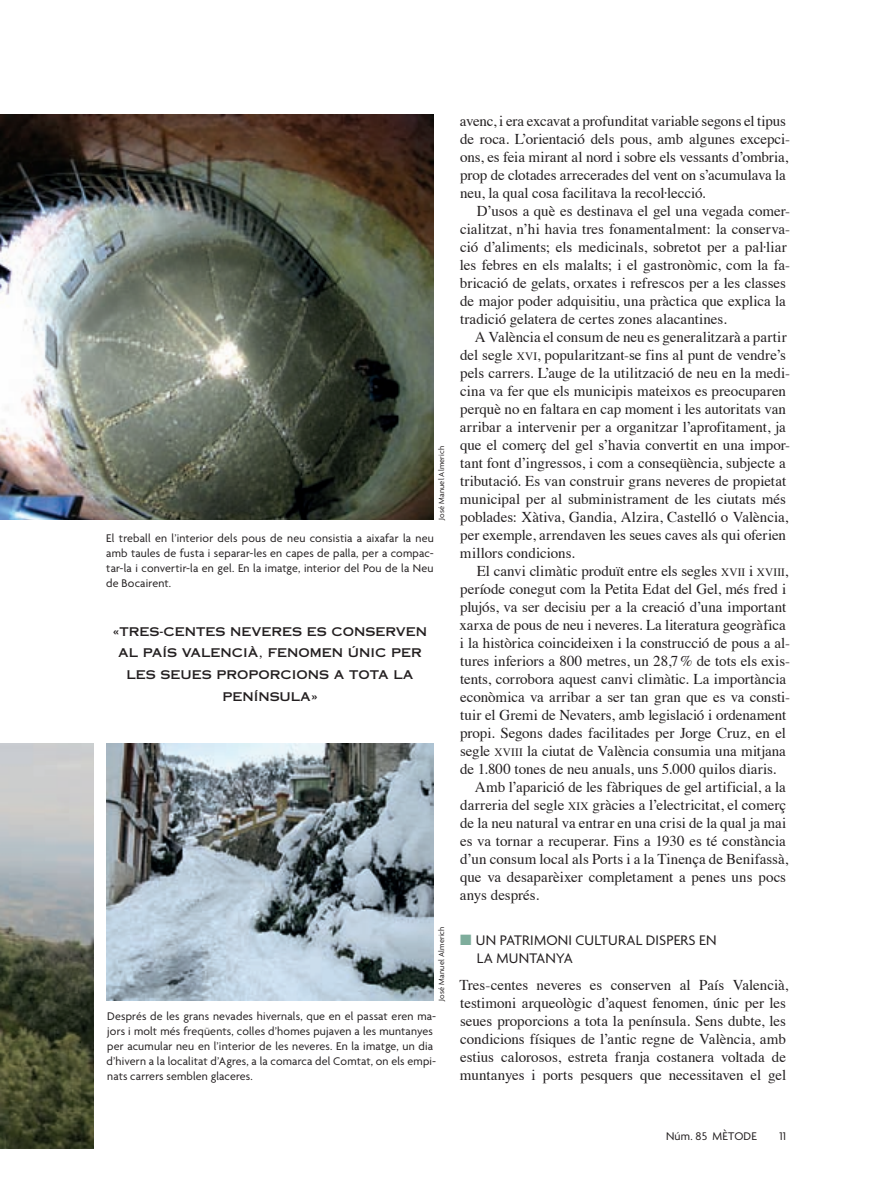
<style>
.page{position:relative;width:893px;height:1191px;background:#fff}
.page>*{position:absolute;margin:0;border:0;box-sizing:border-box;transform-origin:0 0}
.t1{font:15px/18px "Times";color:#231f20}
.t2{font:15px/18px "Agenda";letter-spacing:.01em;color:#231f20}
.t3{font:12px/15px "Agenda";letter-spacing:.015em;color:#231f20;text-align:justify}
.t4{font:12px/21.8px "Copperplate Thirty One AB";color:#231f20;text-align:center}
.t5{font:8.25px "Agenda";letter-spacing:.02em;color:#231f20}
.s1{font-size:11.25px}
.s2{color:#7ead9c}
</style>
<div class="page">
<img style="left:0;top:115px;width:434px;height:405px">
<img style="left:0;top:743px;width:94px;height:405px">
<img style="left:106px;top:743px;width:328px;height:257px">
<p class="t5" style="left:438px;top:520px;width:76px;rotate:-90deg">José Manuel Almerich</p>
<p class="t3" style="left:106px;top:531px;width:329px">El treball en l’interior dels pous de neu consistia a aixafar la neu amb taules de fusta i separar-les en capes de palla, per a compac&shy;tar-la i convertir-la en gel. En la imatge, interior del Pou de la Neu de Bocairent.</p>
<p class="t4" style="left:113px;top:620px;width:316px">«TRES-CENTES NEVERES ES CONSERVEN<br>AL PAÍS VALENCIÀ, FENOMEN ÚNIC PER<br>LES SEUES PROPORCIONS A TOTA LA<br>PENÍNSULA»</p>
<p class="t5" style="left:438px;top:1000px;width:76px;rotate:-90deg">José Manuel Almerich</p>
<p class="t3" style="left:107px;top:1010px;width:331px;text-align:left">Després de les grans nevades hivernals, que en el passat eren ma&shy;jors i molt més freqüents, colles d’homes pujaven a les muntanyes per acumular neu en l’interior de les neveres. En la imatge, un dia d’hivern a la localitat d’Agres, a la comarca del Comtat, on els empi&shy;nats carrers semblen glaceres.</p>
<p class="t1" style="left:460px;top:113px;width:332px">avenc, i era excavat a profunditat variable segons el tipus de roca. L’orientació dels pous, amb algunes excepci&shy;ons, es feia mirant al nord i sobre els vessants d’ombria, prop de clotades arrecerades del vent on s’acumulava la neu, la qual cosa facilitava la recol·lecció.</p>
<p class="t1" style="left:460px;top:203px;width:332px;text-indent:17px">D’usos a què es destinava el gel una vegada comer&shy;cialitzat, n’hi havia tres fonamentalment: la conserva&shy;ció d’aliments; els medicinals, sobretot per a pal·liar les febres en els malalts; i el gastronòmic, com la fa&shy;bricació de gelats, orxates i refrescos per a les classes de major poder adquisitiu, una pràctica que explica la tradició gelatera de certes zones alacantines.</p>
<p class="t1" style="left:460px;top:329px;width:332px;text-indent:15px">A València el consum de neu es generalitzarà a partir del segle <span class="s1">XVI</span>, popularitzant-se fins al punt de vendre’s pels carrers. L’auge de la utilització de neu en la medi&shy;cina va fer que els municipis mateixos es preocuparen perquè no en faltara en cap moment i les autoritats van arribar a intervenir per a organitzar l’aprofitament, ja que el comerç del gel s’havia convertit en una impor&shy;tant font d’ingressos, i com a conseqüència, subjecte a tributació. Es van construir grans neveres de propietat municipal per al subministrament de les ciutats més poblades: Xàtiva, Gandia, Alzira, Castelló o València, per exemple, arrendaven les seues caves als qui oferien millors condicions.</p>
<p class="t1" style="left:477px;top:563px;width:313px">El canvi climàtic produït entre els segles <span class="s1">XVII</span> i <span class="s1">XVIII</span>,</p>
<p class="t1" style="left:460px;top:581px;width:328px">període conegut com la Petita Edat del Gel, més fred i</p>
<p class="t1" style="left:460px;top:599px;width:328px">plujós, va ser decisiu per a la creació d’una important</p>
<p class="t1" style="left:460px;top:617px;width:328px">xarxa de pous de neu i neveres. La literatura geogràfica</p>
<p class="t1" style="left:460px;top:635px;width:332px">i la històrica coincideixen i la construcció de pous a al-</p>
<p class="t1" style="left:460px;top:653px;width:332px">tures inferiors a 800 metres, un 28,7 % de tots els exis-</p>
<p class="t1" style="left:460px;top:671px;width:327px">tents, corrobora aquest canvi climàtic. La importància</p>
<p class="t1" style="left:460px;top:689px;width:332px">econòmica va arribar a ser tan gran que es va consti-</p>
<p class="t1" style="left:460px;top:707px;width:328px">tuir el Gremi de Nevaters, amb legislació i ordenament</p>
<p class="t1" style="left:460px;top:725px;width:327px">propi. Segons dades facilitades per Jorge Cruz, en el</p>
<p class="t1" style="left:460px;top:743px;width:327px">segle <span class="s1">XVIII</span> la ciutat de València consumia una mitjana</p>
<p class="t1" style="left:460px;top:761px;width:318px">de 1.800 tones de neu anuals, uns 5.000 quilos diaris.</p>
<p class="t1" style="left:475px;top:779px;width:312px">Amb l’aparició de les fàbriques de gel artificial, a la</p>
<p class="t1" style="left:460px;top:797px;width:327px">darreria del segle <span class="s1">XIX</span> gràcies a l’electricitat, el comerç</p>
<p class="t1" style="left:460px;top:815px;width:328px">de la neu natural va entrar en una crisi de la qual ja mai</p>
<p class="t1" style="left:460px;top:833px;width:327px">es va tornar a recuperar. Fins a 1930 es té constància</p>
<p class="t1" style="left:460px;top:851px;width:330px">d’un consum local als Ports i a la Tinença de Benifassà,</p>
<p class="t1" style="left:460px;top:869px;width:327px">que va desaparèixer completament a penes uns pocs</p>
<p class="t1" style="left:460px;top:887px;width:81px">anys després.</p>
<p class="t2" style="left:477px;top:932px;width:241px;text-indent:-16px"><span class="s2">■</span> UN PATRIMONI CULTURAL DISPERS EN<br>LA MUNTANYA</p>
<p class="t1" style="left:459px;top:977px;width:330px">Tres-centes neveres es conserven al País Valencià, testimoni arqueològic d’aquest fenomen, únic per les seues proporcions a tota la península. Sens dubte, les condicions físiques de l’antic regne de València, amb estius calorosos, estreta franja costanera voltada de muntanyes i ports pesquers que necessitaven el gel</p>
<p class="t3" style="left:666px;top:1129px;width:92px">Núm. 85 MÈTODE</p>
<p class="t3" style="left:779px;top:1129px;width:8px">11</p>
</div>
